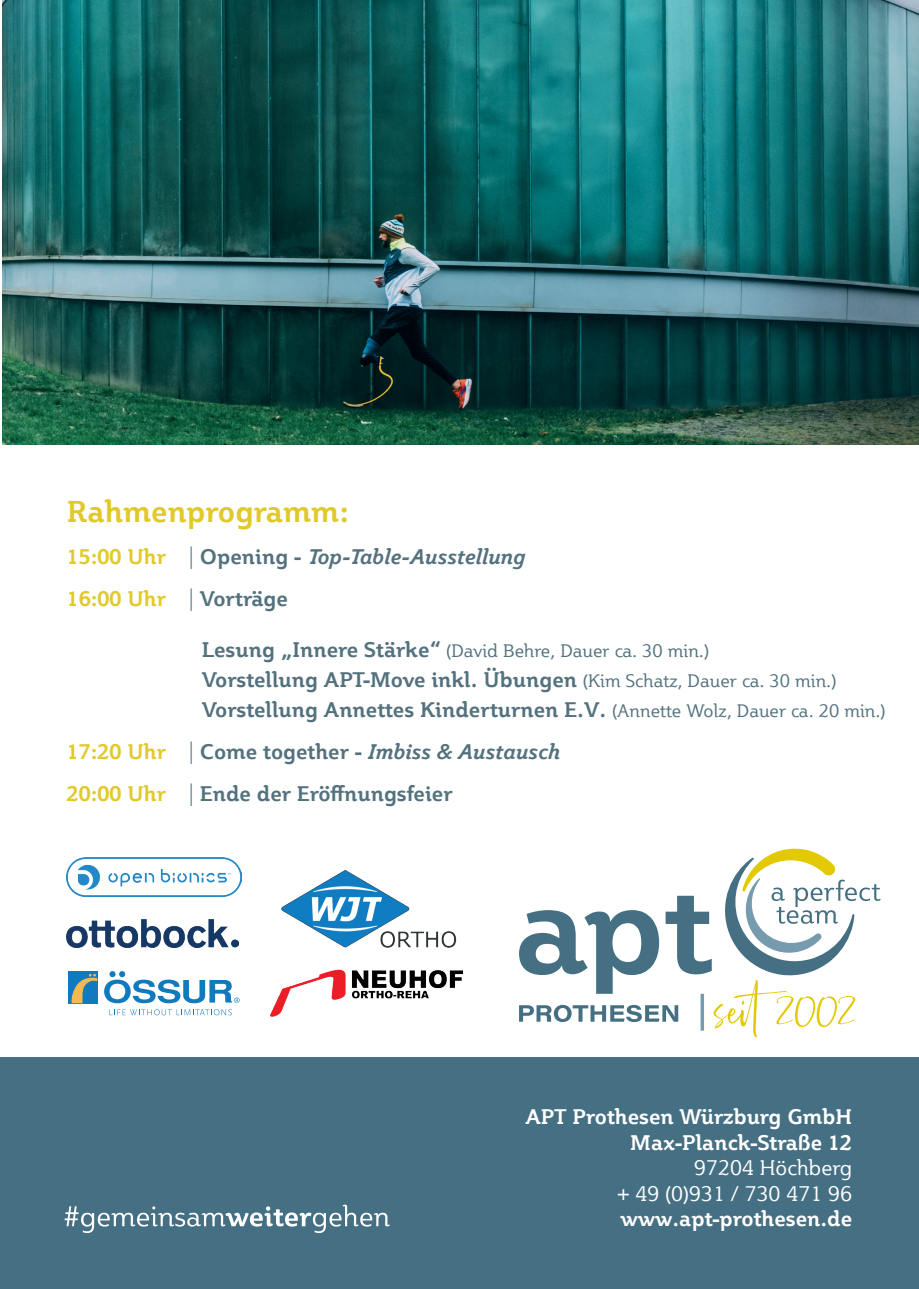
<style>
.page{position:relative;width:919px;height:1289px;background:#fff}
.page>*{position:absolute;margin:0;border:0;box-sizing:border-box;transform-origin:0 0}
.t1{font:700 30px "Plume Trial";color:#e2c92b}
.t2{font:700 21px "Plume Trial";color:#53727e}
.t3{font:italic 700 21px "Plume Trial";color:#53727e}
.t4{font:700 21px "Plume Trial";color:#fff}
.t5{font:21px "Plume Trial";color:#fff}
.t6{font:700 21px "Plume Trial";color:#e2c92b}
.t7{font:18px "Plume Trial";color:#53727e}
.s1{font-style:normal;color:#e2c92b}
.s2{font-family:"Kohinoor Telugu";font-weight:300;font-style:normal}
.s3{font-style:normal}
.s4{font-family:"Kohinoor Telugu";font-weight:300;color:#53727e}
.s5{color:#53727e}
.s6{font-weight:700;font-size:21px}
.s7{font-weight:400;font-size:18px}
.s8{color:#e2c92b}
.s9{font-family:"Kohinoor Telugu";font-weight:300}
</style>
<div class="page">
<img style="left:3px;top:0;width:915px;height:444px">
<div style="left:0;top:1057px;width:918px;height:231px;background:#456f82"></div>
<svg style="left:519px;top:848px;width:361px;height:189px"></svg>
<svg style="left:65px;top:1204px;width:325px;height:28px"></svg>
<img style="left:67px;top:857px;width:174px;height:40px">
<img style="left:67px;top:919px;width:171px;height:28px">
<svg style="left:109px;top:1009px;width:123px;height:6px"></svg>
<svg style="left:68px;top:971px;width:30px;height:33px"></svg>
<div style="left:68px;top:971px;width:29px;height:32px;background:#0f7abe"></div>
<svg style="left:71px;top:973px;width:26px;height:30px"></svg>
<svg style="left:104px;top:971px;width:135px;height:32px"></svg>
<img style="left:281px;top:870px;width:176px;height:77px">
<img style="left:271px;top:969px;width:191px;height:48px">
<p class="t1" style="left:67px;top:492px;width:284px">Rahmenprogramm:</p>
<p class="t3" style="left:67px;top:543px;width:460px"><span class="s1">15:00 Uhr</span> <span class="s2">|</span> <span class="s3">Opening -</span> Top-Table-Ausstellung</p>
<p class="t6" style="left:67px;top:585px;width:222px">16:00 Uhr <span class="s4">|</span> <span class="s5">Vorträge</span></p>
<p class="t7" style="left:202px;top:639px;width:508px"><span class="s6">Lesung „Innere Stärke“</span> (David Behre, Dauer ca. 30 min.)</p>
<p class="t2" style="left:202px;top:666px;width:636px">Vorstellung APT-Move inkl. Übungen <span class="s7">(Kim Schatz, Dauer ca. 30 min.)</span></p>
<p class="t2" style="left:202px;top:696px;width:685px">Vorstellung Annettes Kinderturnen E.V. <span class="s7">(Annette Wolz, Dauer ca. 20 min.)</span></p>
<p class="t3" style="left:67px;top:738px;width:494px"><span class="s1">17:20 Uhr</span> <span class="s2">|</span> <span class="s3">Come together -</span> Imbiss &amp; Austausch</p>
<p class="t2" style="left:67px;top:780px;width:387px"><span class="s8">20:00 Uhr</span> <span class="s9">|</span> Ende der Eröffnungsfeier</p>
<p class="t4" style="left:525px;top:1103px;width:328px">APT Prothesen Würzburg GmbH</p>
<p class="t4" style="left:630px;top:1128px;width:223px">Max-Planck-Straße 12</p>
<p class="t5" style="left:694px;top:1154px;width:159px">97204 Höchberg</p>
<p class="t5" style="left:617px;top:1180px;width:236px">+ 49 (0)931 / 730 471 96</p>
<p class="t4" style="left:620px;top:1205px;width:233px">www.apt-prothesen.de</p>
</div>
